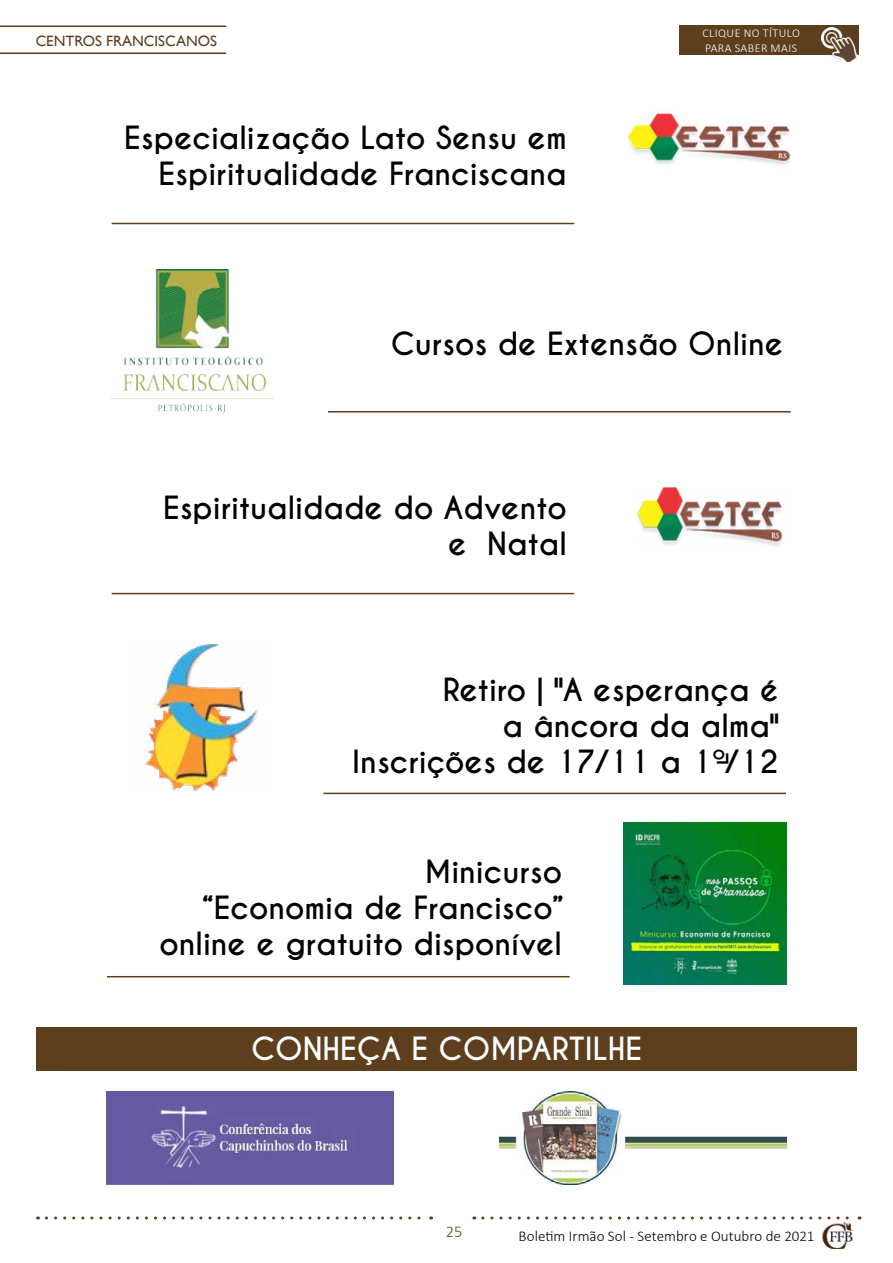
<style>
.page{position:relative;width:893px;height:1263px;background:#fff}
.page>*{position:absolute;margin:0;border:0;box-sizing:border-box;transform-origin:0 0}
.t1{font:700 30px/36px "Caviar Dreams";color:#000;text-align:right}
.t2{font:700 30px "Caviar Dreams";color:#fff}
.t3{font:300 16.5px "Calibri";color:#5d3f1e}
.t4{font:300 15px "Calibri";color:#000}
.t5{font:15px "Gill Sans";color:#5d3f1e}
.t6{font:300 12px/14.4px "Calibri";letter-spacing:.04em;color:#fff}
</style>
<div class="page">
<svg style="left:46px;top:1216px;width:386px;height:3px"></svg>
<svg style="left:483px;top:1216px;width:377px;height:3px"></svg>
<img style="left:822px;top:1222px;width:31px;height:27px">
<svg style="left:0;top:26px;width:226px;height:28px"></svg>
<div style="left:36px;top:1027px;width:821px;height:43px;background:#5d3f1e"></div>
<img style="left:145px;top:644px;width:112px;height:147px">
<img style="left:624px;top:823px;width:162px;height:162px">
<hr style="left:323px;top:793px;width:463px;height:1px;background:#5d3f1e">
<hr style="left:107px;top:976px;width:463px;height:1px;background:#5d3f1e">
<img style="left:112px;top:269px;width:162px;height:143px">
<img style="left:637px;top:488px;width:146px;height:58px">
<hr style="left:328px;top:411px;width:463px;height:1px;background:#5d3f1e">
<img style="left:629px;top:112px;width:162px;height:53px">
<img style="left:500px;top:1091px;width:286px;height:94px">
<img style="left:107px;top:1091px;width:286px;height:94px">
<hr style="left:112px;top:593px;width:462px;height:1px;background:#5d3f1e">
<hr style="left:112px;top:223px;width:462px;height:1px;background:#5d3f1e">
<div style="left:679px;top:26px;width:180px;height:29px;background:#5d3f1e"></div>
<img style="left:822px;top:28px;width:35px;height:34px">
<p class="t5" style="left:36px;top:32px;width:183px">CENTROS FRANCISCANOS</p>
<p class="t1" style="left:124px;top:121px;width:444px">Especialização Lato Sensu em<br>Espiritualidade Franciscana</p>
<p class="t6" style="left:702px;top:26px;width:99px">CLIQUE NO TÍTULO<br>PARA SABER MAIS</p>
<p class="t1" style="left:391px;top:327px;width:394px">Cursos de Extensão Online</p>
<p class="t1" style="left:163px;top:491px;width:405px">Espiritualidade do Advento e Natal</p>
<p class="t1" style="left:352px;top:672px;width:428px">Retiro | "A esperança é<br>a âncora da alma"<br>Inscrições de 17/11 a 1º/12</p>
<p class="t1" style="left:160px;top:854px;width:405px">Minicurso<br>“Economia de Francisco” online e gratuito disponível</p>
<p class="t2" style="left:251px;top:1030px;width:392px">CONHEÇA E COMPARTILHE</p>
<p class="t3" style="left:446px;top:1221px;width:18px">25</p>
<p class="t4" style="left:519px;top:1227px;width:297px">Boletim Irmão Sol - Setembro e Outubro de 2021</p>
</div>
